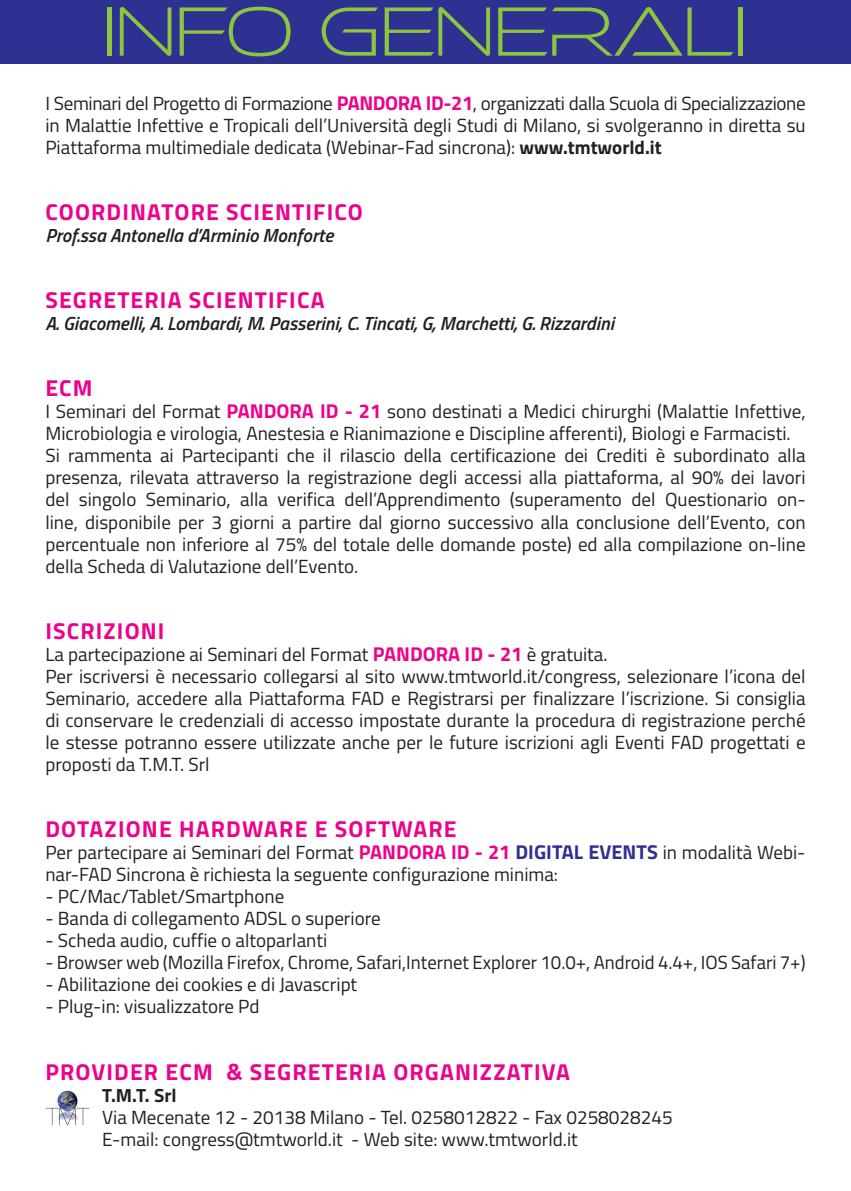
<style>
.page{position:relative;width:851px;height:1191px;background:#fff}
.page>*{position:absolute;margin:0;border:0;box-sizing:border-box;transform-origin:0 0}
.t1{font:72px "Ethnocentric El";color:#8bc63e}
.t2{font:700 23px "Cairo";letter-spacing:.05em;color:#ed028c}
.t3{font:19px/22px "Cairo";color:#231f20}
.t4{font:italic 600 19px "Cairo";color:#231f20}
.t5{font:700 19px "Cairo";color:#231f20}
.s1{font-weight:700;font-size:20px;color:#ed028c}
.s2{font-weight:700}
.s3{font-weight:700;font-size:20px;color:#2e3092}
</style>
<div class="page">
<div style="left:0;top:0;width:850px;height:64px;background:#2e3092"></div>
<img style="left:57px;top:1090px;width:21px;height:17px">
<svg style="left:46px;top:1107px;width:43px;height:18px"></svg>
<h1 class="t1" style="left:103px;top:-12px;width:645px">INFO GENERALI</h1>
<p class="t3" style="left:45px;top:92px;width:761px;text-align:justify">I Seminari del Progetto di Formazione <span class="s1">PANDORA ID-21</span>, organizzati dalla Scuola di Special izzazione in Malattie Infettive e Tropicali dell’Università degli Studi di Milano, si svolgeranno in diretta su Piattaforma multimediale dedicata (Webinar-Fad sincrona): <span class="s2">www.tmtworld.it</span></p>
<p class="t2" style="left:45px;top:193px;width:319px">COORDINATORE SCIENTIFICO</p>
<p class="t4" style="left:45px;top:218px;width:289px">Prof.ssa Antonella d’Arminio Monforte</p>
<p class="t2" style="left:45px;top:281px;width:280px">SEGRETERIA SCIENTIFICA</p>
<p class="t4" style="left:45px;top:306px;width:570px">A. Giacomelli, A. Lombardi, M. Passerini, C. Tincati, G, Marchetti, G. Rizzardini</p>
<p class="t2" style="left:45px;top:369px;width:49px">ECM</p>
<p class="t3" style="left:45px;top:401px;width:761px">I Seminari del Format <span class="s1">PANDORA ID - 21</span> sono destinati a Medici chirurghi (Malattie Infettive, Microbiologia e virologia, Anestesia e Rianimazione e Discipline afferenti), Biologi e Farmacisti.<br>Si rammenta ai Partecipanti che il rilascio della certificazione dei Crediti è subordinato alla presenza, rilevata attraverso la registrazione degli accessi alla piattaforma, al 90% dei lavori del singolo Seminario, alla verifica dell’Apprendimento (superamento del Questionario on&shy;line, disponibile per 3 giorni a partire dal giorno successivo alla conclusione dell’Evento, con percentuale non inferiore al 75% del totale delle domande poste) ed alla compilazione on-line della Scheda di Valutazione dell’Evento.</p>
<p class="t2" style="left:45px;top:612px;width:121px">ISCRIZIONI</p>
<p class="t3" style="left:45px;top:643px;width:761px">La partecipazione ai Seminari del Format <span class="s1">PANDORA ID - 21</span> è gratuita.<br>Per iscriversi è necessario collegarsi al sito www.tmtworld.it/congress, selezionare l’icona del Seminario, accedere alla Piattaforma FAD e Registrarsi per finalizzare l’iscrizione. Si consiglia di conservare le credenziali di accesso impostate durante la procedura di registrazione perché le stesse potranno essere utilizzate anche per le future iscrizioni agli Eventi FAD progettati e proposti da T.M.T. Srl</p>
<p class="t2" style="left:45px;top:810px;width:412px">DOTAZIONE HARDWARE E SOFTWARE</p>
<p class="t3" style="left:45px;top:841px;width:761px">Per partecipare ai Seminari del Format <span class="s1">PANDORA ID - 21</span> <span class="s3">DIGITAL EVENTS</span> in modalità Webi&shy;nar-FAD Sincrona è richiesta la seguente configurazione minima:</p>
<p class="t3" style="left:45px;top:885px;width:240px">- PC/Mac/Tablet/Smartphone</p>
<p class="t3" style="left:45px;top:907px;width:337px">- Banda di collegamento ADSL o superiore</p>
<p class="t3" style="left:45px;top:929px;width:283px">- Scheda audio, cuffie o altoparlanti</p>
<p class="t3" style="left:45px;top:951px;width:761px">- Browser web (Mozilla Firefox, Chrome, Safari,Internet Explorer 10.0+, Android 4.4+, IOS Safari 7+)</p>
<p class="t3" style="left:45px;top:973px;width:313px">- Abilitazione dei cookies e di Javascript</p>
<p class="t3" style="left:45px;top:995px;width:215px">- Plug-in: visualizzatore Pd</p>
<p class="t2" style="left:45px;top:1052px;width:526px">PROVIDER ECM &amp; SEGRETERIA ORGANIZZATIVA</p>
<p class="t5" style="left:102px;top:1079px;width:76px">T.M.T. Srl</p>
<p class="t3" style="left:102px;top:1106px;width:572px">Via Mecenate 12 - 20138 Milano - Tel. 0258012822 - Fax 0258028245<br>E-mail: congress@tmtworld.it - Web site: www.tmtworld.it</p>
</div>
